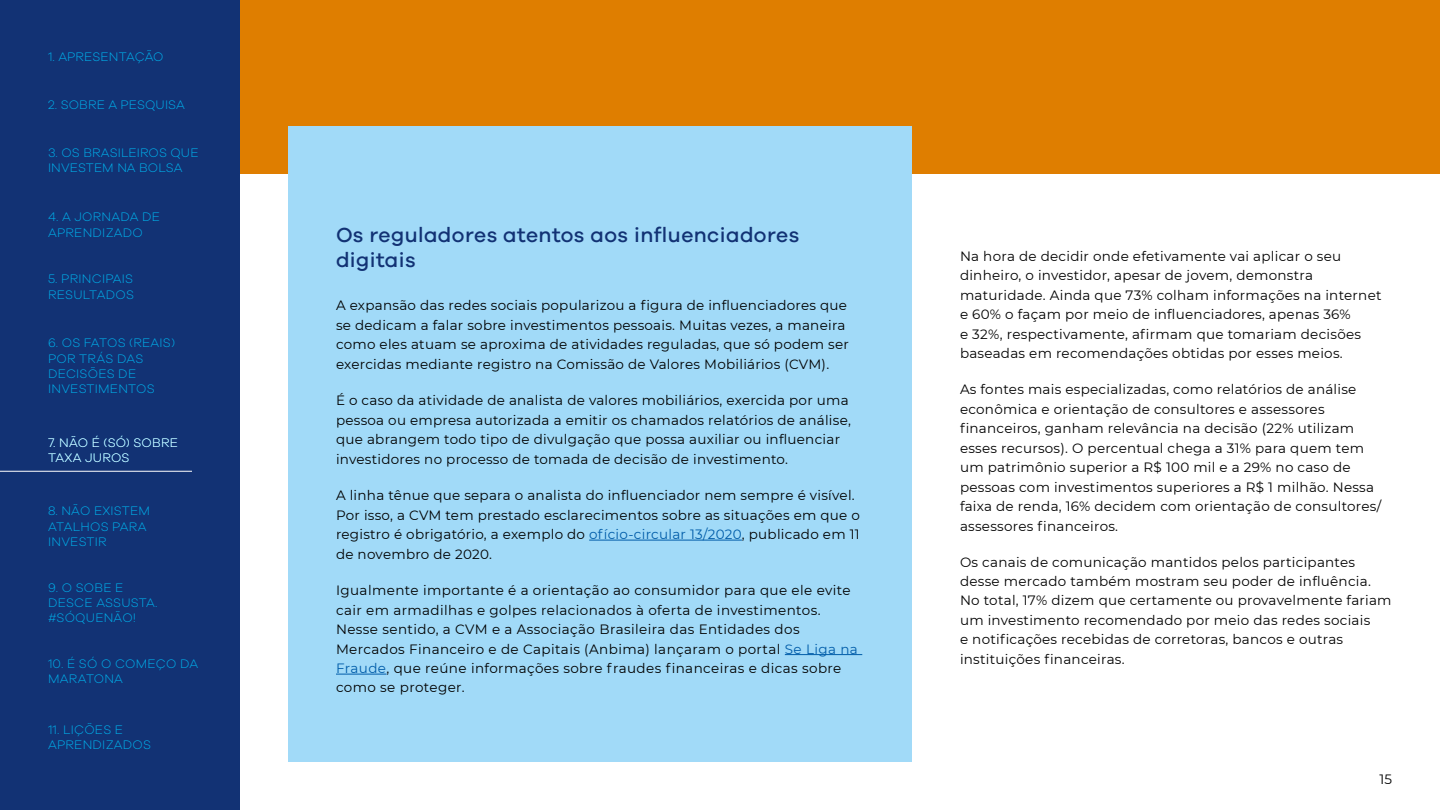
<style>
.page{position:relative;width:1440px;height:810px;background:#fff}
.page>*{position:absolute;margin:0;border:0;box-sizing:border-box;transform-origin:0 0}
.t1{font:500 21px/25.2px "Galano Grotesque";letter-spacing:.02em;color:#123274}
.t2{font:13.5px/19.5px "Montserrat";letter-spacing:.02em;color:#000}
.t3{font:300 12.75px/15.3px "Galano Grotesque";letter-spacing:.02em;color:#00b1eb}
.t4{font:300 12.75px/15.3px "Galano Grotesque";letter-spacing:.02em;color:#fff}
.s1{color:#005ca9}
</style>
<div class="page">
<div style="left:0;top:0;width:240px;height:810px;background:#123274"></div>
<div style="left:240px;top:0;width:1200px;height:174px;background:#df7e00"></div>
<div style="left:288px;top:126px;width:624px;height:636px;background:#a1daf8"></div>
<hr style="left:589px;top:540px;width:153px;height:1px;background:#005ca9">
<hr style="left:785px;top:654px;width:77px;height:1px;background:#005ca9">
<hr style="left:336px;top:674px;width:50px;height:1px;background:#005ca9">
<hr style="left:0;top:471px;width:192px;height:1px;background:#fff">
<p class="t3" style="left:48px;top:49px;width:117px">1. APRESENTAÇÃO</p>
<p class="t3" style="left:48px;top:97px;width:139px">2. SOBRE A PESQUISA</p>
<p class="t3" style="left:48px;top:145px;width:152px">3. OS BRASILEIROS QUE<br>INVESTEM NA BOLSA</p>
<p class="t3" style="left:48px;top:209px;width:114px">4. A JORNADA DE<br>APRENDIZADO</p>
<p class="t3" style="left:48px;top:271px;width:88px">5. PRINCIPAIS<br>RESULTADOS</p>
<p class="t3" style="left:48px;top:335px;width:129px">6. OS FATOS (REAIS)<br>POR TRÁS DAS<br>DECISÕES DE<br>INVESTIMENTOS</p>
<p class="t4" style="left:48px;top:435px;width:131px">7. NÃO É (SÓ) SOBRE<br>TAXA JUROS</p>
<p class="t3" style="left:48px;top:503px;width:104px">8. NÃO EXISTEM<br>ATALHOS PARA<br>INVESTIR</p>
<p class="t3" style="left:48px;top:579px;width:111px">9. O SOBE E<br>DESCE ASSUSTA. #SÓQUENÃO!</p>
<p class="t3" style="left:48px;top:656px;width:152px">10. É SÓ O COMEÇO DA<br>MARATONA</p>
<p class="t3" style="left:48px;top:722px;width:105px">11. LIÇÕES E<br>APRENDIZADOS</p>
<h1 class="t1" style="left:336px;top:221px;width:465px">Os reguladores atentos aos influenciadores digitais</h1>
<p class="t2" style="left:336px;top:295px;width:515px">A expansão das redes sociais popularizou a figura de influenciadores que se dedicam a falar sobre investimentos pessoais. Muitas vezes, a maneira como eles atuam se aproxima de atividades reguladas, que só podem ser exercidas mediante registro na Comissão de Valores Mobiliários (CVM).</p>
<p class="t2" style="left:336px;top:390px;width:516px">É o caso da atividade de analista de valores mobiliários, exercida por uma pessoa ou empresa autorizada a emitir os chamados relatórios de análise, que abrangem todo tipo de divulgação que possa auxiliar ou influenciar investidores no processo de tomada de decisão de investimento.</p>
<p class="t2" style="left:336px;top:485px;width:525px">A linha tênue que separa o analista do influenciador nem sempre é visível.<br>Por isso, a CVM tem prestado esclarecimentos sobre as situações em que o registro é obrigatório, a exemplo do <span class="s1">ofício-circular 13/2020</span>, publicado em 11 de novembro de 2020.</p>
<p class="t2" style="left:336px;top:580px;width:523px">Igualmente importante é a orientação ao consumidor para que ele evite cair em armadilhas e golpes relacionados à oferta de investimentos.<br>Nesse sentido, a CVM e a Associação Brasileira das Entidades dos Mercados Financeiro e de Capitais (Anbima) lançaram o portal <span class="s1">Se Liga na Fraude</span>, que reúne informações sobre fraudes financeiras e dicas sobre como se proteger.</p>
<p class="t2" style="left:960px;top:246px;width:423px">Na hora de decidir onde efetivamente vai aplicar o seu dinheiro, o investidor, apesar de jovem, demonstra maturidade. Ainda que 73% colham informações na internet e 60% o façam por meio de influenciadores, apenas 36%<br>e 32%, respectivamente, afirmam que tomariam decisões baseadas em recomendações obtidas por esses meios.</p>
<p class="t2" style="left:960px;top:379px;width:423px">As fontes mais especializadas, como relatórios de análise econômica e orientação de consultores e assessores financeiros, ganham relevância na decisão (22% utilizam esses recursos). O percentual chega a 31% para quem tem um patrimônio superior a R$ 100 mil e a 29% no caso de pessoas com investimentos superiores a R$ 1 milhão. Nessa faixa de renda, 16% decidem com orientação de consultores/ assessores financeiros.</p>
<p class="t2" style="left:960px;top:551px;width:433px">Os canais de comunicação mantidos pelos participantes desse mercado também mostram seu poder de influência.<br>No total, 17% dizem que certamente ou provavelmente fariam um investimento recomendado por meio das redes sociais<br>e notificações recebidas de corretoras, bancos e outras instituições financeiras.</p>
<p class="t2" style="left:1379px;top:769px;width:14px">15</p>
</div>
